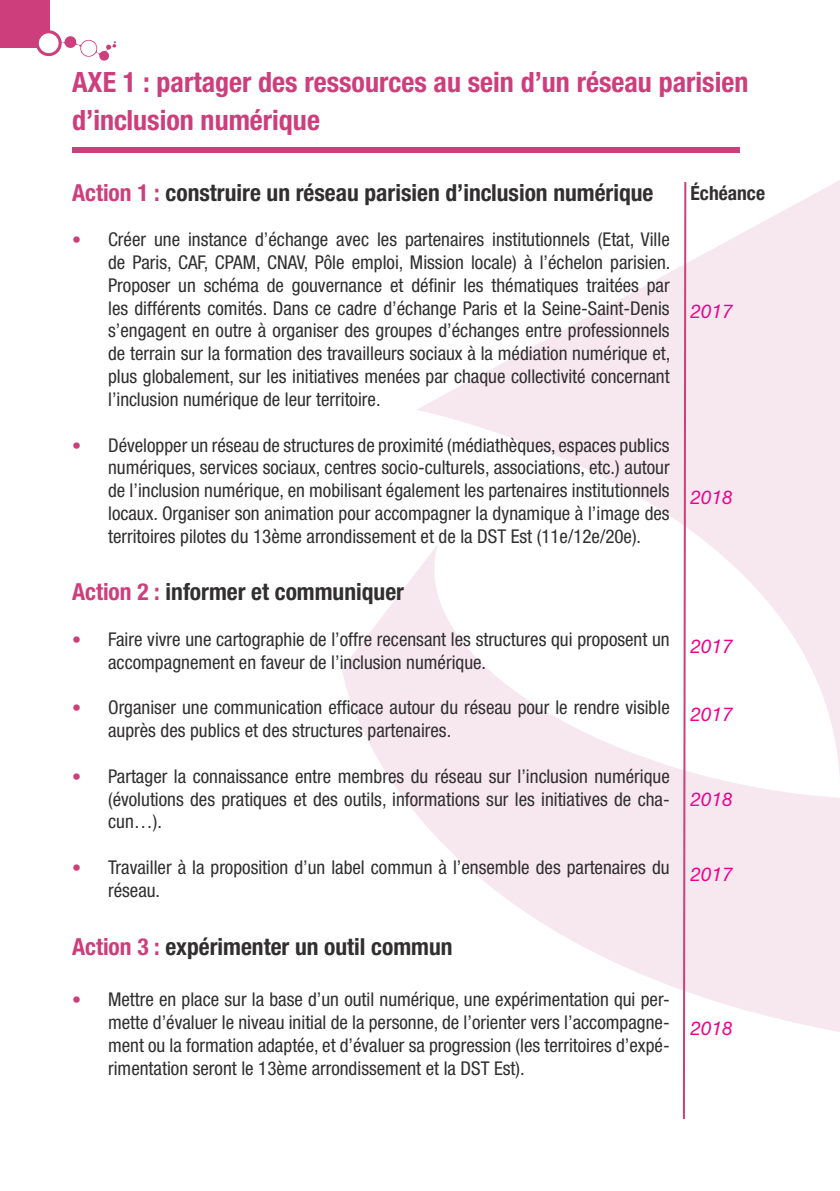
<style>
.page{position:relative;width:840px;height:1191px;background:#fff}
.page>*{position:absolute;margin:0;border:0;box-sizing:border-box;transform-origin:0 0}
.t1{font:700 condensed 28px/38.4px "Helvetica Neue LT Pro";color:#cd3e7c}
.t2{font:700 condensed 23.6px "Helvetica Neue LT Pro";color:#312f30}
.t3{font:700 condensed 19.6px "Helvetica Neue LT Pro";color:#312f30}
.t4{font:condensed 19px/22.8px "Helvetica Neue LT Pro";color:#312f30;text-align:justify}
.t5{font:italic 19px "Helvetica Neue LT Pro";color:#ed028c}
.s1{color:#cd3e7c}
.s2{font-size:18px;color:#cd3e7c}
</style>
<div class="page">
<div style="left:0;top:0;width:49px;height:48px;background:#cd3e7c"></div>
<svg style="left:36px;top:30px;width:80px;height:31px"></svg>
<div style="left:81px;top:41px;width:15px;height:15px;background:#fff;border-radius:50%"></div>
<svg style="left:417px;top:181px;width:422px;height:363px;fill:#f7e8f0"></svg>
<svg style="left:342px;top:544px;width:497px;height:488px"></svg>
<div style="left:72px;top:147px;width:666px;height:5px;background:#cd3e7c"></div>
<svg style="left:681px;top:181px;width:6px;height:938px"></svg>
<p class="t1" style="left:72px;top:62px;width:677px">AXE 1 : partager des ressources au sein d’un réseau parisien d’inclusion numérique</p>
<p class="t2" style="left:72px;top:178px;width:582px"><span class="s1">Action 1 :</span> construire un réseau parisien d’inclusion numérique</p>
<p class="t4" style="left:108px;top:228px;width:563px;text-indent:-36px"><span class="s2">•</span> Créer une instance d’échange avec les partenaires institutionnels (Etat, Ville de Paris, CAF, CPAM, CNAV, Pôle emploi, Mission locale) à l’échelon parisien.<br>Proposer un schéma de gouvernance et définir les thématiques traitées par les différents comités. Dans ce cadre d’échange Paris et la Seine-Saint-Denis s’engagent en outre à organiser des groupes d’échanges entre professionnels de terrain sur la formation des travailleurs sociaux à la médiation numérique et, plus globalement, sur les initiatives menées par chaque collectivité concernant l’inclusion numérique de leur territoire.</p>
<p class="t4" style="left:108px;top:433px;width:562px;text-indent:-36px"><span class="s2">•</span> Développer un réseau de structures de proximité (médiathèques, espaces publics numériques, services sociaux, centres socio-culturels, associations, etc.) autour de l’inclusion numérique, en mobilisant également les partenaires institutionnels locaux. Organiser son animation pour accompagner la dynamique à l’image des territoires pilotes du 13ème arrondissement et de la DST Est (11e/12e/20e).</p>
<p class="t2" style="left:72px;top:577px;width:333px"><span class="s1">Action 2 :</span> informer et communiquer</p>
<p class="t4" style="left:108px;top:628px;width:562px;text-indent:-36px"><span class="s2">•</span> Faire vivre une cartographie de l’offre recensant les structures qui proposent un accompagnement en faveur de l’inclusion numérique.</p>
<p class="t4" style="left:108px;top:696px;width:563px;text-indent:-36px"><span class="s2">•</span> Organiser une communication efficace autour du réseau pour le rendre visible auprès des publics et des structures partenaires.</p>
<p class="t4" style="left:108px;top:764px;width:563px;text-indent:-36px"><span class="s2">•</span> Partager la connaissance entre membres du réseau sur l’inclusion numérique (évolutions des pratiques et des outils, informations sur les initiatives de cha&shy;cun…).</p>
<p class="t4" style="left:108px;top:856px;width:562px;text-indent:-36px"><span class="s2">•</span> Travailler à la proposition d’un label commun à l’ensemble des partenaires du réseau.</p>
<p class="t2" style="left:72px;top:931px;width:382px"><span class="s1">Action 3 :</span> expérimenter un outil commun</p>
<p class="t4" style="left:108px;top:988px;width:562px;text-indent:-36px"><span class="s2">•</span> Mettre en place sur la base d’un outil numérique, une expérimentation qui per&shy;mette d’évaluer le niveau initial de la personne, de l’orienter vers l’accompagne&shy;ment ou la formation adaptée, et d’évaluer sa progression (les territoires d’expé&shy;rimentation seront le 13ème arrondissement et la DST Est).</p>
<p class="t3" style="left:690px;top:181px;width:76px">Échéance</p>
<p class="t5" style="left:690px;top:299px;width:44px">2017</p>
<p class="t5" style="left:690px;top:486px;width:44px">2018</p>
<p class="t5" style="left:690px;top:634px;width:44px">2017</p>
<p class="t5" style="left:690px;top:703px;width:44px">2017</p>
<p class="t5" style="left:690px;top:787px;width:44px">2018</p>
<p class="t5" style="left:690px;top:862px;width:44px">2017</p>
<p class="t5" style="left:690px;top:1016px;width:44px">2018</p>
</div>
